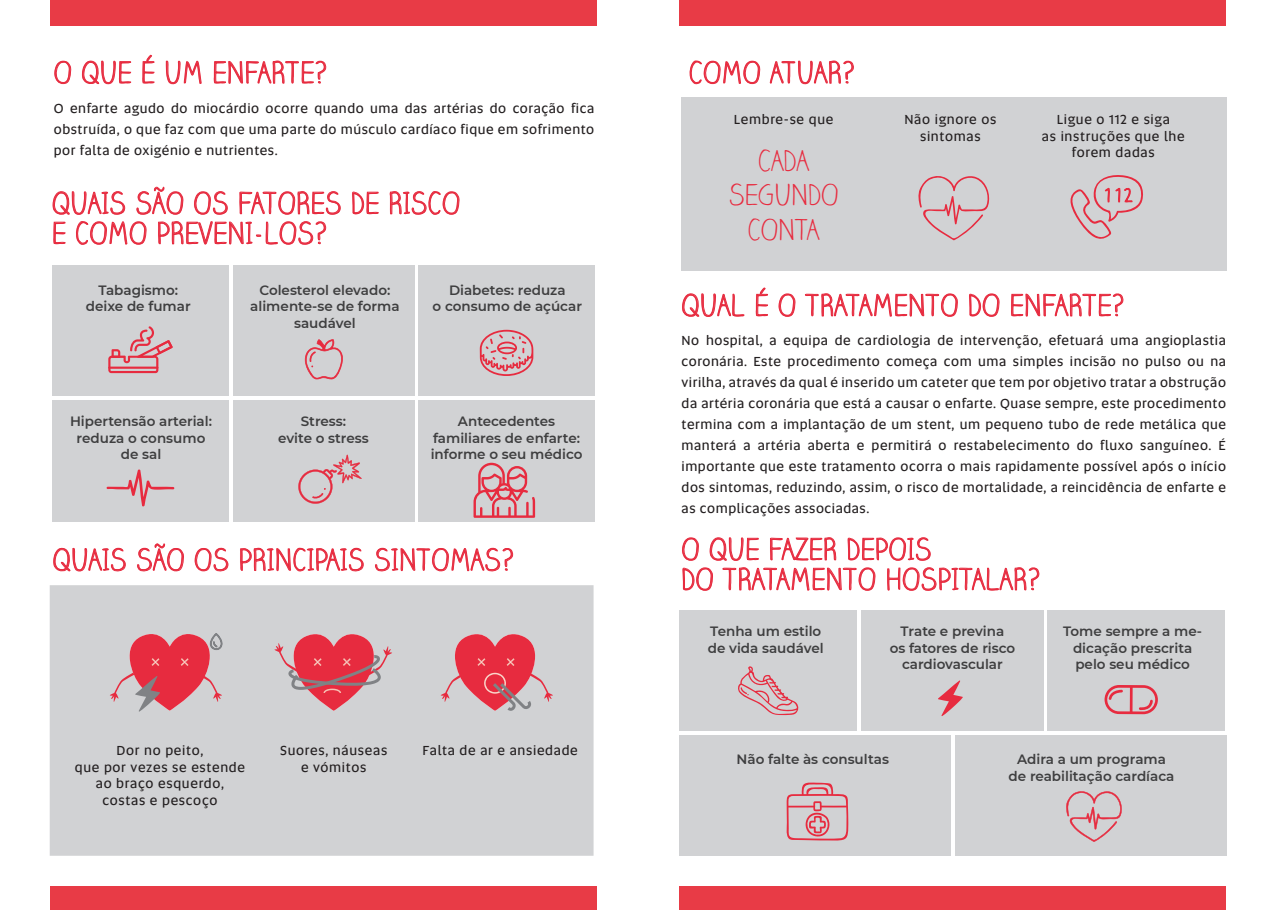
<style>
.page{position:relative;width:1276px;height:910px;background:#fff}
.page>*{position:absolute;margin:0;border:0;box-sizing:border-box;transform-origin:0 0}
.t1{font:300 30px/30px "Claire Hand";letter-spacing:.025em;color:#e72b3f}
.t2{font:300 29.4px/34.8px "Claire Hand";color:#e72b3f;text-align:center}
.t3{font:13.5px/21px "Altis";letter-spacing:.05em;color:#231f20;text-align:center}
.t4{font:600 13.5px/16.5px "Montserrat";color:#3e3e3f;text-align:center}
</style>
<div class="page">
<svg style="left:352px;top:191px;width:27px;height:24px"></svg>
<svg style="left:390px;top:191px;width:69px;height:24px"></svg>
<svg style="left:53px;top:186px;width:288px;height:59px"></svg>
<svg style="left:54px;top:547px;width:72px;height:25px"></svg>
<svg style="left:137px;top:543px;width:47px;height:29px"></svg>
<svg style="left:195px;top:547px;width:34px;height:25px"></svg>
<svg style="left:240px;top:514px;width:125px;height:58px"></svg>
<svg style="left:54px;top:60px;width:17px;height:24px"></svg>
<svg style="left:82px;top:60px;width:50px;height:25px"></svg>
<svg style="left:142px;top:54px;width:13px;height:29px"></svg>
<svg style="left:166px;top:60px;width:160px;height:25px"></svg>
<svg style="left:682px;top:265px;width:62px;height:52px"></svg>
<svg style="left:756px;top:287px;width:12px;height:29px"></svg>
<svg style="left:778px;top:293px;width:17px;height:24px"></svg>
<svg style="left:804px;top:259px;width:154px;height:58px"></svg>
<svg style="left:969px;top:259px;width:154px;height:58px"></svg>
<svg style="left:682px;top:537px;width:357px;height:54px"></svg>
<svg style="left:689px;top:60px;width:71px;height:24px"></svg>
<svg style="left:770px;top:60px;width:84px;height:25px"></svg>
<div style="left:679px;top:0;width:547px;height:26px;background:#e83b46"></div>
<div style="left:679px;top:887px;width:547px;height:23px;background:#e83b46"></div>
<div style="left:50px;top:0;width:546px;height:26px;background:#e83b46"></div>
<div style="left:50px;top:887px;width:546px;height:23px;background:#e83b46"></div>
<svg style="left:108px;top:326px;width:65px;height:47px"></svg>
<svg style="left:737px;top:666px;width:62px;height:49px"></svg>
<svg style="left:107px;top:469px;width:67px;height:37px"></svg>
<svg style="left:1065px;top:791px;width:57px;height:51px"></svg>
<svg style="left:273px;top:627px;width:120px;height:84px"></svg>
<svg style="left:938px;top:680px;width:25px;height:36px"></svg>
<svg style="left:109px;top:627px;width:114px;height:85px"></svg>
<svg style="left:440px;top:627px;width:114px;height:84px"></svg>
<svg style="left:303px;top:339px;width:40px;height:41px"></svg>
<svg style="left:785px;top:782px;width:63px;height:59px"></svg>
<svg style="left:917px;top:175px;width:73px;height:65px"></svg>
<svg style="left:480px;top:330px;width:53px;height:46px"></svg>
<svg style="left:1104px;top:685px;width:54px;height:29px"></svg>
<svg style="left:298px;top:455px;width:63px;height:49px"></svg>
<svg style="left:1070px;top:173px;width:73px;height:80px"></svg>
<svg style="left:375px;top:463px;width:160px;height:109px"></svg>
<h1 class="t1" style="left:54px;top:58px;width:275px">O QUE É UM ENFARTE?</h1>
<p class="t3" style="left:54px;top:97px;width:542px;text-align:justify">O enfarte agudo do miocárdio ocorre quando uma das artérias do coração fica obstruída, o que faz com que uma parte do músculo cardíaco fique em sofrimento por falta de oxigénio e nutrientes.</p>
<h1 class="t1" style="left:52px;top:189px;width:409px">QUAIS SÃO OS FATORES DE RISCO<br>E COMO PREVENI-LOS?</h1>
<p class="t4" style="left:86px;top:281px;width:106px">Tabagismo: deixe de fumar</p>
<p class="t4" style="left:70px;top:412px;width:143px">Hipertensão arterial: reduza o consumo de sal</p>
<p class="t4" style="left:250px;top:281px;width:151px">Colesterol elevado: alimente-se de forma saudável</p>
<p class="t4" style="left:432px;top:281px;width:151px">Diabetes: reduza<br>o consumo de açúcar</p>
<p class="t4" style="left:278px;top:412px;width:92px">Stress:<br>evite o stress</p>
<p class="t4" style="left:431px;top:412px;width:153px">Antecedentes familiares de enfarte: informe o seu médico</p>
<h1 class="t1" style="left:53px;top:545px;width:463px">QUAIS SÃO OS PRINCIPAIS SINTOMAS?</h1>
<p class="t3" style="left:117px;top:740px;width:88px">Dor no peito,</p>
<p class="t3" style="left:422px;top:740px;width:157px">Falta de ar e ansiedade</p>
<p class="t3" style="left:75px;top:758px;width:172px;line-height:16.5px">que por vezes se estende ao braço esquerdo, costas e pescoço</p>
<p class="t3" style="left:280px;top:742px;width:108px;line-height:16.5px">Suores, náuseas e vómitos</p>
<h1 class="t1" style="left:689px;top:58px;width:167px">COMO ATUAR?</h1>
<p class="t3" style="left:734px;top:109px;width:101px">Lembre-se que</p>
<p class="t3" style="left:904px;top:111px;width:93px;line-height:16.5px">Não ignore os sintomas</p>
<h2 class="t2" style="left:728px;top:144px;width:111px">CADA<br>SEGUNDO<br>CONTA</h2>
<p class="t3" style="left:1042px;top:111px;width:144px;line-height:16.5px">Ligue o 112 e siga<br>as instruções que lhe forem dadas</p>
<h1 class="t1" style="left:681px;top:291px;width:444px">QUAL É O TRATAMENTO DO ENFARTE?</h1>
<p class="t3" style="left:681px;top:329px;width:546px;text-align:justify">No hospital, a equipa de cardiologia de intervenção, efetuará uma angioplastia coronária. Este procedimento começa com uma simples incisão no pulso ou na virilha, através da qual é inserido um cateter que tem por objetivo tratar a obstrução da artéria coronária que está a causar o enfarte. Quase sempre, este procedimento termina com a implantação de um stent, um pequeno tubo de rede metálica que manterá a artéria aberta e permitirá o restabelecimento do fluxo sanguíneo. É importante que este tratamento ocorra o mais rapidamente possível após o início dos sintomas, reduzindo, assim, o risco de mortalidade, a reincidência de enfarte e as complicações associadas.</p>
<h1 class="t1" style="left:681px;top:535px;width:360px">O QUE FAZER DEPOIS<br>DO TRATAMENTO HOSPITALAR?</h1>
<p class="t4" style="left:708px;top:622px;width:117px;text-align:left">Tenha um estilo de vida saudável</p>
<p class="t4" style="left:889px;top:622px;width:127px">Trate e previna<br>os fatores de risco cardiovascular</p>
<p class="t4" style="left:1063px;top:622px;width:140px">Tome sempre a me&shy;dicação prescrita pelo seu médico</p>
<p class="t4" style="left:736px;top:751px;width:154px">Não falte às consultas</p>
<p class="t4" style="left:1008px;top:750px;width:167px">Adira a um programa de reabilitação cardíaca</p>
</div>
